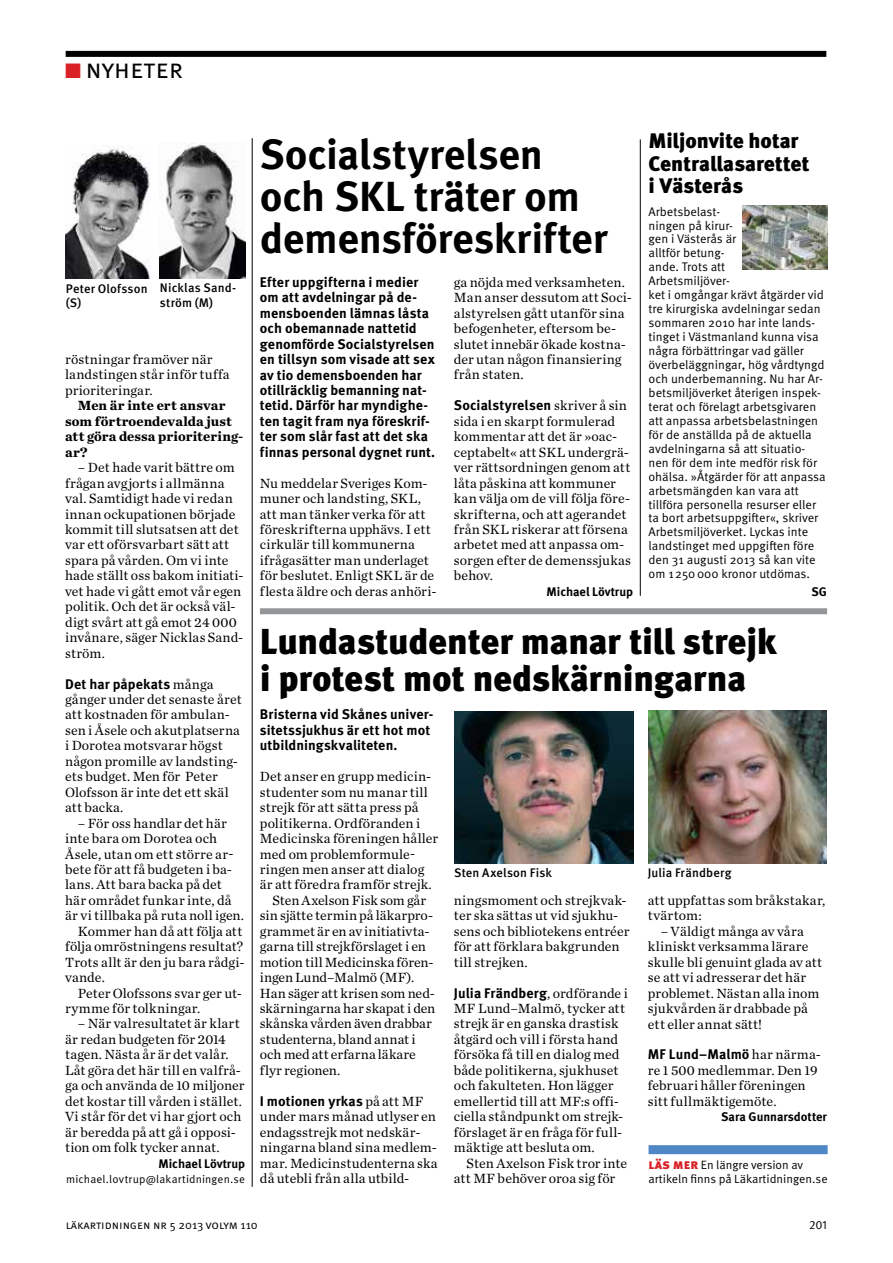
<style>
.page{position:relative;width:893px;height:1263px;background:#fff}
.page>*{position:absolute;margin:0;border:0;box-sizing:border-box;transform-origin:0 0}
.t1{font:700 42px/42px "Meta OT";letter-spacing:-.005em;color:#000}
.t2{font:900 36px/37.5px "Meta OT";letter-spacing:-.01em;color:#000}
.t3{font:27px "Meta OT Norm";letter-spacing:-.005em;color:#000}
.t4{font:900 21px/22.5px "Meta OT";letter-spacing:-.01em;color:#000}
.t5{font:13.95px/15.5px "Chronicle Text G1";letter-spacing:.01em;color:#000}
.t6{font:700 13.95px/15.5px "Meta OT";letter-spacing:.005em;color:#000}
.t7{font:700 13.95px/15.5px "Chronicle Text G1";letter-spacing:.005em;color:#000}
.t8{font:13.95px "Chronicle Text G1";letter-spacing:-.01em;color:#000}
.t9{font:12.45px/14px "Meta OT Norm";color:#000}
.t10{font:500 12.45px/14.2px "Meta OT";letter-spacing:.015em;color:#000}
.t11{font:700 12.45px "Meta OT";color:#000}
.t12{font:12px/13.5px "Meta OT Norm";color:#000}
.t13{font:11.25px "Meta OT Norm";letter-spacing:.015em;color:#000}
.s1{color:#da2128}
.s2{font-size:21px;color:#da2128}
.s3{font-family:"Chronicle Text G1";font-weight:400}
.s4{font-family:"Meta OT";font-weight:900;font-size:13.5px;color:#da2128}
</style>
<div class="page">
<div style="left:66px;top:51px;width:760px;height:6px;background:#000"></div>
<hr style="left:252px;top:138px;width:1px;height:1049px;background:#000">
<hr style="left:640px;top:139px;width:1px;height:457px;background:#000">
<img style="left:742px;top:205px;width:85px;height:65px">
<img style="left:160px;top:143px;width:85px;height:135px">
<img style="left:66px;top:146px;width:85px;height:133px">
<div style="left:260px;top:608px;width:567px;height:6px;background:#939598"></div>
<div style="left:648px;top:1145px;width:180px;height:9px;background:#5087c7"></div>
<img style="left:648px;top:711px;width:179px;height:152px">
<img style="left:454px;top:711px;width:179px;height:152px">
<h3 class="t3" style="left:65px;top:53px;width:120px"><span class="s1">■</span><span class="s2">■</span> nyheter</h3>
<h3 class="t4" style="left:648px;top:130px;width:163px">Miljonvite hotar<br>Centrallasarettet i Västerås</h3>
<p class="t9" style="left:648px;top:204px;width:179px">Arbetsbelast-<br>ningen på kirur-<br>gen i Västerås är<br>alltför betung-<br>ande. Trots att<br>Arbetsmiljöver-<br>ket i omgångar krävt åtgärder vid tre kirurgiska avdelningar sedan sommaren 2010 har inte lands&shy;tinget i Västmanland kunna visa några förbättringar vad gäller överbeläggningar, hög vårdtyngd och underbemanning. Nu har Ar&shy;betsmiljöverket återigen inspek&shy;terat och förelagt arbetsgivaren att anpassa arbetsbelastningen för de anställda på de aktuella avdelningarna så att situatio&shy;nen för dem inte medför risk för ohälsa. »Åtgärder för att anpassa arbetsmängden kan vara att tillföra personella resurser eller ta bort arbetsuppgifter«, skriver<br>Arbetsmiljöverket. Lyckas inte landstinget med uppgiften före den 31 augusti 2013 så kan vite om 1250000 kronor utdömas.</p>
<p class="t11" style="left:812px;top:583px;width:17px">SG</p>
<h1 class="t1" style="left:260px;top:134px;width:349px">Socialstyrelsen och SKL träter om demensföreskrifter</h1>
<p class="t10" style="left:66px;top:281px;width:83px">Peter Olofsson (S)</p>
<p class="t6" style="left:260px;top:274px;width:177px">Efter uppgifterna i medier om att avdelningar på de&shy;mensboenden lämnas låsta och obemannade nattetid genomförde Socialstyrelsen en tillsyn som visade att sex av tio demensboenden har otillräcklig bemanning nat&shy;tetid. Därför har myndighe&shy;ten tagit fram nya föreskrif&shy;ter som slår fast att det ska finnas personal dygnet runt.</p>
<p class="t5" style="left:260px;top:474px;width:178px">Nu meddelar Sveriges Kom&shy;muner och landsting, SKL, att man tänker verka för att föreskrifterna upphävs. I ett cirkulär till kommunerna ifrågasätter man underlaget för beslutet. Enligt SKL är de flesta äldre och deras anhöri-</p>
<p class="t5" style="left:454px;top:274px;width:179px">ga nöjda med verksamheten.<br>Man anser dessutom att Soci&shy;alstyrelsen gått utanför sina befogenheter, eftersom be&shy;slutet innebär ökade kostna&shy;der utan någon finansiering från staten.</p>
<p class="t6" style="left:454px;top:398px;width:175px">Socialstyrelsen <span class="s3">skriver å sin</span></p>
<p class="t5" style="left:454px;top:413px;width:179px">sida i en skarpt formulerad kommentar att det är »oac&shy;ceptabelt« att SKL undergrä&shy;ver rättsordningen genom att låta påskina att kommuner kan välja om de vill följa före&shy;skrifterna, och att agerandet från SKL riskerar att försena arbetet med att anpassa om&shy;sorgen efter de demenssjukas behov.</p>
<p class="t11" style="left:546px;top:584px;width:88px">Michael Lövtrup</p>
<p class="t10" style="left:160px;top:281px;width:78px">Nicklas Sand&shy;ström (M)</p>
<p class="t5" style="left:65px;top:351px;width:166px">röstningar framöver när landstingen står inför tuffa prioriteringar.</p>
<p class="t7" style="left:65px;top:397px;width:180px;text-indent:13px">Men är inte ert ansvar som förtroendevalda just att göra dessa prioritering&shy;ar?</p>
<p class="t5" style="left:65px;top:459px;width:180px;text-indent:13px">– Det hade varit bättre om frågan avgjorts i allmänna val. Samtidigt hade vi redan innan ockupationen började kommit till slutsatsen att det var ett oförsvarbart sätt att spara på vården. Om vi inte hade ställt oss bakom initiati&shy;vet hade vi gått emot vår egen politik. Och det är också väl&shy;digt svårt att gå emot 24 000 invånare, säger Nicklas Sand&shy;ström.</p>
<p class="t6" style="left:65px;top:676px;width:150px">Det har påpekats <span class="s3">många</span></p>
<p class="t5" style="left:65px;top:691px;width:178px">gånger under det senaste året att kostnaden för ambulan&shy;sen i Åsele och akutplatserna i Dorotea motsvarar högst någon promille av landsting&shy;ets budget. Men för Peter<br>Olofsson är inte det ett skäl att backa.</p>
<p class="t5" style="left:78px;top:814px;width:151px">– För oss handlar det här</p>
<p class="t5" style="left:65px;top:830px;width:153px">inte bara om Dorotea och</p>
<p class="t5" style="left:65px;top:845px;width:170px">Åsele, utan om ett större ar-</p>
<p class="t5" style="left:65px;top:861px;width:168px">bete för att få budgeten i ba-</p>
<p class="t5" style="left:65px;top:876px;width:158px">lans. Att bara backa på det</p>
<p class="t5" style="left:65px;top:892px;width:168px">här området funkar inte, då</p>
<p class="t5" style="left:65px;top:907px;width:181px">är vi tillbaka på ruta noll igen.</p>
<p class="t5" style="left:78px;top:923px;width:166px">Kommer han då att följa att</p>
<p class="t5" style="left:65px;top:938px;width:180px">följa omröstningens resultat?</p>
<p class="t5" style="left:65px;top:953px;width:181px">Trots allt är den ju bara rådgi-</p>
<p class="t5" style="left:65px;top:969px;width:41px">vande.</p>
<p class="t5" style="left:78px;top:984px;width:166px">Peter Olofssons svar ger ut-</p>
<p class="t5" style="left:65px;top:1000px;width:137px">rymme för tolkningar.</p>
<p class="t5" style="left:65px;top:1015px;width:181px;text-indent:13px">– När valresultatet är klart är redan budgeten för 2014 tagen. Nästa år är det valår.<br>Låt göra det här till en valfrå&shy;ga och använda de 10 miljoner det kostar till vården i stället.<br>Vi står för det vi har gjort och är beredda på att gå i opposi&shy;tion om folk tycker annat.</p>
<p class="t11" style="left:158px;top:1155px;width:88px">Michael Lövtrup</p>
<p class="t13" style="left:66px;top:1172px;width:180px">michael.lovtrup@lakartidningen.se</p>
<h2 class="t2" style="left:260px;top:624px;width:519px">Lundastudenter manar till strejk i protest mot nedskärningarna</h2>
<p class="t6" style="left:260px;top:707px;width:175px">Bristerna vid Skånes univer&shy;sitetssjukhus är ett hot mot utbildningskvaliteten.</p>
<p class="t5" style="left:260px;top:768px;width:173px">Det anser en grupp medicin-</p>
<p class="t5" style="left:260px;top:783px;width:169px">studenter som nu manar till</p>
<p class="t5" style="left:260px;top:799px;width:160px">strejk för att sätta press på</p>
<p class="t5" style="left:260px;top:814px;width:162px">politikerna. Ordföranden i</p>
<p class="t5" style="left:260px;top:830px;width:180px">Medicinska föreningen håller</p>
<p class="t5" style="left:260px;top:845px;width:157px">med om problemformule-</p>
<p class="t5" style="left:260px;top:861px;width:166px">ringen men anser att dialog</p>
<p class="t5" style="left:260px;top:876px;width:173px">är att föredra framför strejk.</p>
<p class="t5" style="left:273px;top:892px;width:155px">Sten Axelson Fisk som går</p>
<p class="t5" style="left:260px;top:907px;width:175px">sin sjätte termin på läkarpro-</p>
<p class="t5" style="left:260px;top:922px;width:171px">grammet är en av initiativta-</p>
<p class="t5" style="left:260px;top:938px;width:168px">garna till strejkförslaget i en</p>
<p class="t5" style="left:260px;top:953px;width:175px">motion till Medicinska fören-</p>
<p class="t5" style="left:260px;top:969px;width:156px">ingen Lund–Malmö (MF).</p>
<p class="t5" style="left:260px;top:984px;width:177px">Han säger att krisen som ned-</p>
<p class="t5" style="left:260px;top:1000px;width:177px">skärningarna har skapat i den</p>
<p class="t5" style="left:260px;top:1015px;width:174px">skånska vården även drabbar</p>
<p class="t5" style="left:260px;top:1031px;width:157px">studenterna, bland annat i</p>
<p class="t5" style="left:260px;top:1046px;width:158px">och med att erfarna läkare</p>
<p class="t8" style="left:260px;top:1060px;width:82px">flyr regionen.</p>
<p class="t6" style="left:260px;top:1093px;width:165px">I motionen yrkas <span class="s3">på att MF</span></p>
<p class="t5" style="left:260px;top:1108px;width:179px">under mars månad utlyser en endagsstrejk mot nedskär&shy;ningarna bland sina medlem&shy;mar. Medicinstudenterna ska då utebli från alla utbild-</p>
<p class="t10" style="left:454px;top:866px;width:99px">Sten Axelson Fisk</p>
<p class="t10" style="left:648px;top:866px;width:85px">Julia Frändberg</p>
<p class="t5" style="left:648px;top:892px;width:179px">att uppfattas som bråkstakar, tvärtom:</p>
<p class="t5" style="left:648px;top:923px;width:176px;text-indent:13px">– Väldigt många av våra kliniskt verksamma lärare skulle bli genuint glada av att se att vi adresserar det här problemet. Nästan alla inom sjukvården är drabbade på ett eller annat sätt!</p>
<p class="t6" style="left:648px;top:1047px;width:175px">MF Lund–Malmö <span class="s3">har närma-</span></p>
<p class="t5" style="left:648px;top:1062px;width:171px">re 1 500 medlemmar. Den 19 februari håller föreningen sitt fullmäktigemöte.</p>
<p class="t11" style="left:721px;top:1109px;width:107px">Sara Gunnarsdotter</p>
<p class="t12" style="left:648px;top:1158px;width:181px"><span class="s4">läs mer</span> En längre version av artikeln finns på Läkartidningen.se</p>
<p class="t5" style="left:454px;top:892px;width:177px">ningsmoment och strejkvak&shy;ter ska sättas ut vid sjukhu&shy;sens och bibliotekens entréer för att förklara bakgrunden till strejken.</p>
<p class="t6" style="left:454px;top:985px;width:176px">Julia Frändberg<span class="s3">, ordförande i</span></p>
<p class="t5" style="left:454px;top:1000px;width:173px">MF Lund–Malmö, tycker att strejk är en ganska drastisk åtgärd och vill i första hand försöka få till en dialog med både politikerna, sjukhuset och fakulteten. Hon lägger emellertid till att MF:s offi&shy;ciella ståndpunkt om strejk&shy;förslaget är en fråga för full&shy;mäktige att besluta om.</p>
<p class="t5" style="left:454px;top:1154px;width:175px;text-indent:13px">Sten Axelson Fisk tror inte att MF behöver oroa sig för</p>
<p class="t12" style="left:66px;top:1218px;width:193px">läkartidningen nr 5 2013 volym 110</p>
<p class="t12" style="left:809px;top:1218px;width:19px">201</p>
</div>
